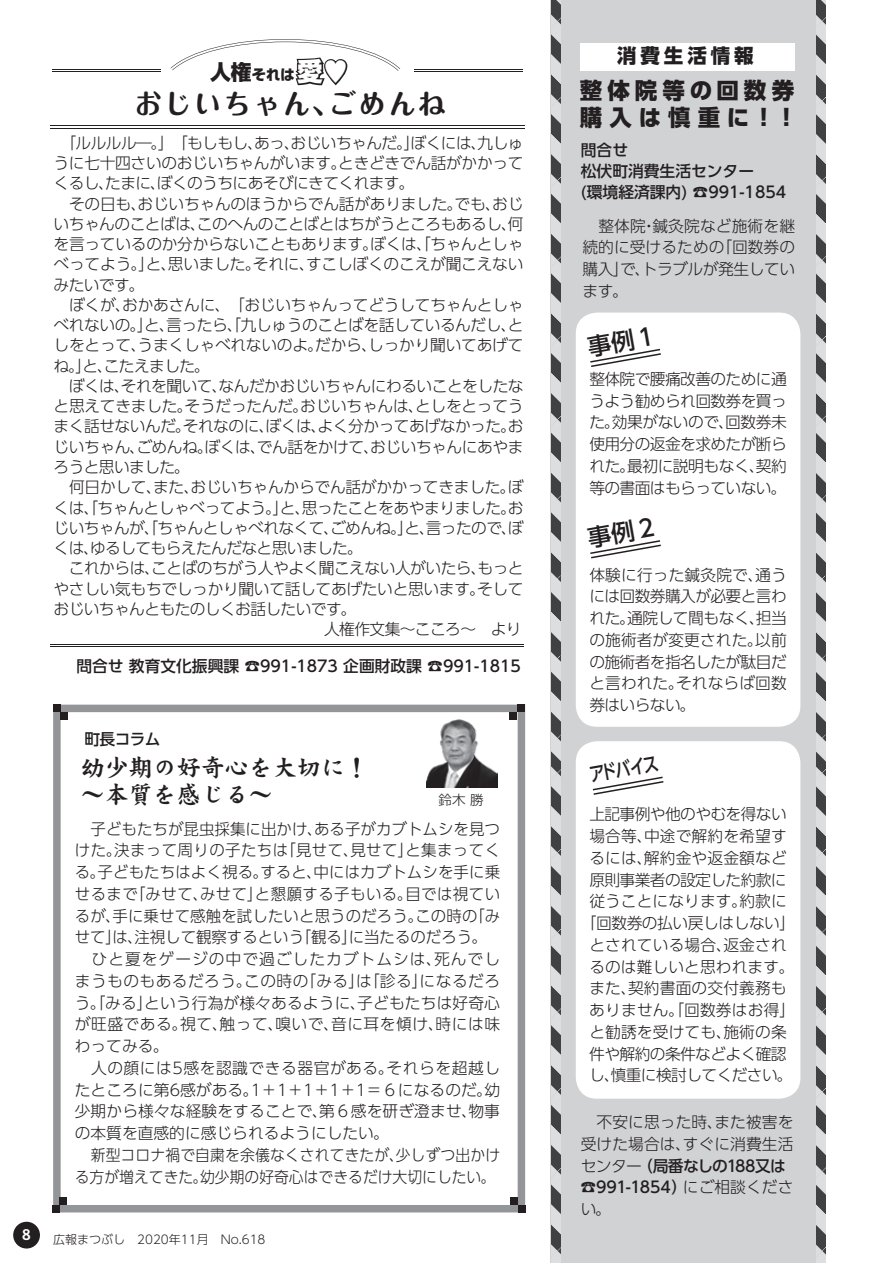
<style>
.page{position:relative;width:893px;height:1263px;background:#fff}
.page>*{position:absolute;margin:0;border:0;box-sizing:border-box;transform-origin:0 0}
.t1{font:700 27px "Maru Fo Pro";letter-spacing:.1em;color:#231f20}
.t2{font:700 24px/27px "DFP Kai Sho CID";color:#231f20}
.t3{font:800 22.5px/27px "UD Shin Go Pro";letter-spacing:.23em;color:#231f20}
.t4{font:800 19.5px "UD Shin Go Pro";letter-spacing:.2em;color:#231f20}
.t5{font:500 19.5px "UD Shin Go Pro";color:#231f20;scale:.8 1}
.t6{font:300 15.75px/21.8px "UD Shin Go Pro";letter-spacing:-.015em;color:#231f20;text-align:justify}
.t7{font:300 15.75px/21.8px "UD Shin Go Pro";letter-spacing:.01em;color:#231f20}
.t8{font:300 15.75px/21.8px "UD Shin Go Pro";letter-spacing:.005em;color:#231f20;text-align:center}
.t9{font:300 15.75px "UD Shin Go Pro";letter-spacing:-.035em;color:#231f20}
.t10{font:300 15.75px "UD Shin Go Pro";letter-spacing:-.04em;color:#231f20}
.t11{font:500 15.75px/21.3px "UD Shin Go Pro";color:#231f20}
.t12{font:300 15.75px/21.8px "UD Shin Go Pro";letter-spacing:.005em;color:#231f20;text-align:right;scale:.94 1}
.t13{font:15px "DFPHS Gothic CID W7";color:#fff}
.t14{font:14.25px "Shin Go Pro Heavy 90 pv RKSJ H";color:#231f20}
.t15{font:300 13.5px "UD Shin Go Pro";color:#231f20}
.t16{font:300 12px "UD Shin Go Pro";color:#231f20}
.s1{font-size:20.85px}
.s2{font-size:25.65px;color:#fff}
.s3{font-weight:500}
</style>
<div class="page">
<div style="left:551px;top:0;width:274px;height:1263px;background:#d1d2d4"></div>
<svg style="left:53px;top:705px;width:472px;height:507px"></svg>
<hr style="left:50px;top:644px;width:474px;height:1px;background:#231f20">
<hr style="left:50px;top:646px;width:474px;height:1px;background:#231f20">
<hr style="left:50px;top:125px;width:475px;height:1px;background:#231f20">
<hr style="left:50px;top:128px;width:475px;height:1px;background:#231f20">
<hr style="left:52px;top:69px;width:108px;height:1px;background:#231f20">
<hr style="left:52px;top:71px;width:108px;height:1px;background:#231f20">
<hr style="left:414px;top:69px;width:109px;height:1px;background:#231f20">
<hr style="left:414px;top:71px;width:109px;height:1px;background:#231f20">
<svg style="left:171px;top:39px;width:229px;height:47px"></svg>
<div style="left:53px;top:705px;width:7px;height:7px;background:#231f20"></div>
<div style="left:60px;top:712px;width:8px;height:8px;background:#231f20"></div>
<div style="left:517px;top:705px;width:8px;height:7px;background:#231f20"></div>
<div style="left:509px;top:712px;width:8px;height:8px;background:#231f20"></div>
<div style="left:59px;top:1197px;width:8px;height:8px;background:#231f20"></div>
<div style="left:52px;top:1205px;width:8px;height:7px;background:#231f20"></div>
<div style="left:510px;top:1197px;width:8px;height:8px;background:#231f20"></div>
<div style="left:518px;top:1205px;width:7px;height:7px;background:#231f20"></div>
<svg style="left:816px;top:761px;width:9px;height:502px"></svg>
<svg style="left:816px;top:0;width:9px;height:761px"></svg>
<svg style="left:552px;top:761px;width:9px;height:502px"></svg>
<svg style="left:552px;top:0;width:9px;height:761px"></svg>
<div style="left:576px;top:313px;width:224px;height:414px;background:#fff;border-radius:21px"></div>
<div style="left:576px;top:741px;width:224px;height:358px;background:#fff;border-radius:21px"></div>
<img style="left:427px;top:719px;width:70px;height:69px">
<div style="left:13px;top:1222px;width:27px;height:26px;background:#231f20;border-radius:50%"></div>
<div style="left:580px;top:43px;width:215px;height:28px;background:#fff"></div>
<svg style="left:593px;top:776px;width:70px;height:19px"></svg>
<svg style="left:590px;top:348px;width:71px;height:19px"></svg>
<svg style="left:590px;top:540px;width:71px;height:18px"></svg>
<p class="t14" style="left:210px;top:63px;width:140px"><span class="s1">人権</span>それは<span class="s2">愛♥</span></p>
<h1 class="t1" style="left:135px;top:82px;width:312px">おじいちゃん、ごめんね</h1>
<p class="t9" style="left:54px;top:130px;width:472px">　「ルルルル―。」　「もしもし、あっ、おじいちゃんだ。」ぼくには、九しゅ</p>
<p class="t6" style="left:54px;top:152px;width:471px">うに七十四さいのおじいちゃんがいます。ときどきでん話がかかって</p>
<p class="t10" style="left:54px;top:171px;width:362px">くるし、たまに、ぼくのうちにあそびにきてくれます。</p>
<p class="t6" style="left:54px;top:192px;width:471px">　その日も、おじいちゃんのほうからでん話がありました。でも、おじ</p>
<p class="t9" style="left:54px;top:211px;width:472px">いちゃんのことばは、このへんのことばとはちがうところもあるし、何</p>
<p class="t6" style="left:54px;top:233px;width:471px">を言っているのか分からないこともあります。ぼくは、「ちゃんとしゃ</p>
<p class="t6" style="left:54px;top:253px;width:471px">べってよう。」と、思いました。それに、すこしぼくのこえが聞こえない</p>
<p class="t6" style="left:54px;top:273px;width:92px">みたいです。</p>
<p class="t6" style="left:54px;top:293px;width:471px">　ぼくが、おかあさんに、　「おじいちゃんってどうしてちゃんとしゃ</p>
<p class="t6" style="left:54px;top:314px;width:471px">べれないの。」と、言ったら、「九しゅうのことばを話しているんだし、と</p>
<p class="t6" style="left:54px;top:334px;width:471px">しをとって、うまくしゃべれないのよ。だから、しっかり聞いてあげて</p>
<p class="t6" style="left:54px;top:354px;width:158px">ね。」と、こたえました。</p>
<p class="t9" style="left:54px;top:373px;width:472px">　ぼくは、それを聞いて、なんだかおじいちゃんにわるいことをしたな</p>
<p class="t6" style="left:54px;top:395px;width:472px">と思えてきました。そうだったんだ。おじいちゃんは、としをとってう</p>
<p class="t6" style="left:54px;top:415px;width:472px">まく話せないんだ。それなのに、ぼくは、よく分かってあげなかった。お</p>
<p class="t6" style="left:54px;top:435px;width:471px">じいちゃん、ごめんね。ぼくは、でん話をかけて、おじいちゃんにあやま</p>
<p class="t10" style="left:54px;top:454px;width:138px">ろうと思いました。</p>
<p class="t6" style="left:54px;top:476px;width:471px">　何日かして、また、おじいちゃんからでん話がかかってきました。ぼ</p>
<p class="t6" style="left:54px;top:496px;width:472px">くは、「ちゃんとしゃべってよう。」と、思ったことをあやまりました。お</p>
<p class="t10" style="left:54px;top:515px;width:471px">じいちゃんが、「ちゃんとしゃべれなくて、ごめんね。」と、言ったので、ぼ</p>
<p class="t10" style="left:54px;top:535px;width:310px">くは、ゆるしてもらえたんだなと思いました。</p>
<p class="t9" style="left:54px;top:555px;width:472px">　これからは、ことばのちがう人やよく聞こえない人がいたら、もっと</p>
<p class="t6" style="left:54px;top:577px;width:471px">やさしい気もちでしっかり聞いて話してあげたいと思います。そして</p>
<p class="t10" style="left:54px;top:596px;width:304px">おじいちゃんともたのしくお話したいです。</p>
<p class="t10" style="left:324px;top:616px;width:199px">人権作文集〜こころ〜　より</p>
<p class="t11" style="left:76px;top:654px;width:446px">問合せ 教育文化振興課 ☎991-1873 企画財政課 ☎991-1815</p>
<p class="t11" style="left:84px;top:727px;width:78px">町長コラム</p>
<h2 class="t2" style="left:81px;top:753px;width:289px">幼少期の好奇心を大切に！～本質を感じる～</h2>
<p class="t15" style="left:438px;top:789px;width:46px">鈴木 勝</p>
<p class="t7" style="left:75px;top:817px;width:427px;text-indent:16px">子どもたちが昆虫採集に出かけ、ある子がカブトムシを見つけた。決まって周りの子たちは「見せて、見せて」と集まってくる。子どもたちはよく視る。すると、中にはカブトムシを手に乗せるまで「みせて、みせて」と懇願する子もいる。目では視ているが、手に乗せて感触を試したいと思うのだろう。この時の「みせて」は、注視して観察するという「観る」に当たるのだろう。　ひと夏をゲージの中で過ごしたカブトムシは、死んでしまうものもあるだろう。この時の「みる」は「診る」になるだろう。「みる」という行為が様々あるように、子どもたちは好奇心が旺盛である。視て、触って、嗅いで、音に耳を傾け、時には味わってみる。<br>　人の顔には5感を認識できる器官がある。それらを超越したところに第6感がある。1＋1＋1＋1＋1＝６になるのだ。幼少期から様々な経験をすることで、第６感を研ぎ澄ませ、物事の本質を直感的に感じられるようにしたい。</p>
<p class="t12" style="left:75px;top:1143px;width:454px">新型コロナ禍で自粛を余儀なくされてきたが、少しずつ出かける方が増えてきた。幼少期の好奇心はできるだけ大切にしたい。</p>
<p class="t13" style="left:22px;top:1226px;width:10px">8</p>
<p class="t16" style="left:53px;top:1230px;width:214px">広報まつぶし　2020年11月　No.618</p>
<p class="t4" style="left:617px;top:40px;width:138px">消費生活情報</p>
<h3 class="t3" style="left:580px;top:77px;width:219px">整体院等の回数券購入は慎重に！！</h3>
<p class="t11" style="left:581px;top:139px;width:207px">問合せ<br>松伏町消費生活センター<br>(環境経済課内) ☎991-1854</p>
<p class="t6" style="left:582px;top:214px;width:214px">　整体院・鍼灸院など施術を継続的に受けるための「回数券の購入」で、トラブルが発生しています。</p>
<p class="t6" style="left:589px;top:367px;width:199px">整体院で腰痛改善のために通うよう勧められ回数券を買った。効果がないので、回数券未使用分の返金を求めたが断られた。最初に説明もなく、契約等の書面はもらっていない。</p>
<p class="t6" style="left:589px;top:563px;width:199px">体験に行った鍼灸院で、通うには回数券購入が必要と言われた。通院して間もなく、担当の施術者が変更された。以前の施術者を指名したが駄目だと言われた。それならば回数券はいらない。</p>
<p class="t5" style="left:587px;top:759px;width:89px;rotate:-10deg">アドバイス</p>
<p class="t8" style="left:581px;top:803px;width:216px">上記事例や他のやむを得ない場合等、中途で解約を希望するには、解約金や返金額など原則事業者の設定した約款に従うことになります。約款に「回数券の払い戻しはしない」とされている場合、返金されるのは難しいと思われます。また、契約書面の交付義務もありません。「回数券はお得」と勧誘を受けても、施術の条件や解約の条件などよく確認し、慎重に検討してください。</p>
<p class="t8" style="left:580px;top:1111px;width:214px;text-align:left">　不安に思った時、また被害を受けた場合は、すぐに消費生活センター<span class="s3">（局番なしの188又は☎991-1854）</span>にご相談ください。</p>
</div>
